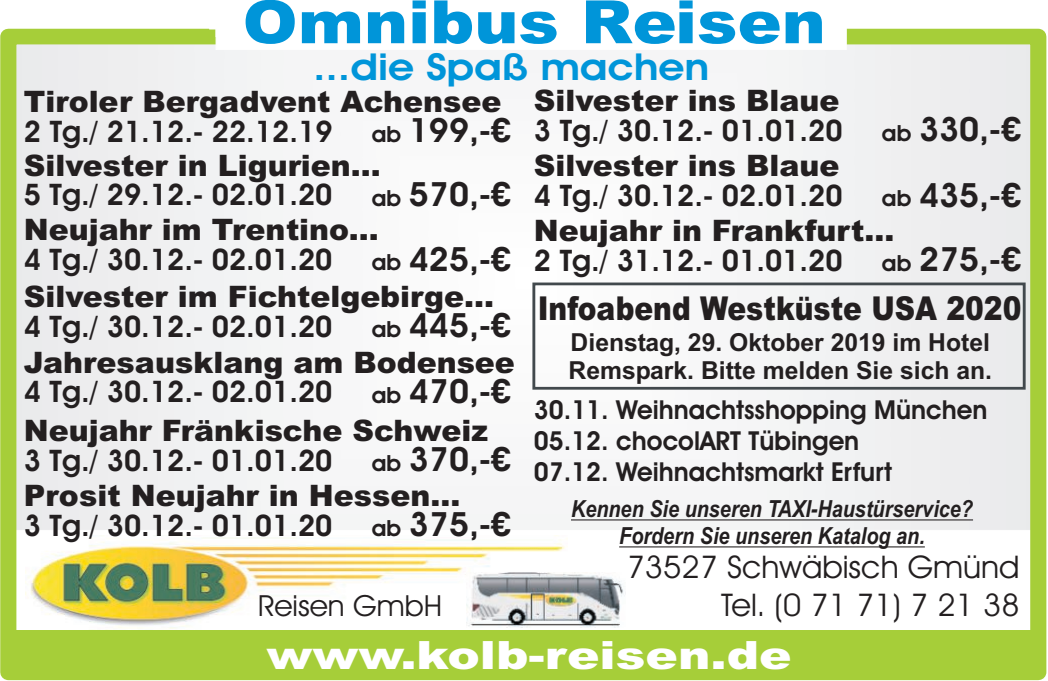
<style>
.page{position:relative;width:1048px;height:681px;background:#fff}
.page>*{position:absolute;margin:0;border:0;box-sizing:border-box;transform-origin:0 0}
.t1{font:900 59.6px "Arial";color:#0095d9;scale:1.11 1}
.t2{font:900 38.8px "Arial";color:#fff;scale:1.25 1}
.t3{font:700 37.2px "Avant Garde Bk BT";color:#0095d9;scale:1.15 1}
.t4{font:700 33.6px "Avant Garde Bk BT";color:#231f20}
.t5{font:900 32.8px "Arial";color:#231f20;scale:.86 1}
.t6{font:31.2px/37.6px "Avant Garde Bk BT";color:#231f20;text-align:right}
.t7{font:900 29.6px "Arial";color:#231f20}
.t8{font:700 29.6px "Avant Garde Bk BT";color:#231f20}
.t9{font:29.2px "Avant Garde Bk BT";color:#231f20}
.t10{font:700 26.4px/31.2px "Avant Garde Bk BT";color:#231f20}
.t11{font:700 24.8px/27.6px "Arial";color:#231f20}
.t12{font:italic 700 23.6px/26.8px "Arial Narrow";color:#231f20;text-align:center}
.s1{font-size:22.4px}
</style>
<div class="page">
<div style="left:8px;top:30px;width:1032px;height:500px;background:#f4f5f5"></div>
<div style="left:0;top:29px;width:1046px;height:651px;border:16px solid #a6ce39"></div>
<div style="left:8px;top:629px;width:1034px;height:41px;background:#a6ce39;border:1px solid #a6ce39"></div>
<div style="left:216px;top:29px;width:630px;height:21px;background:#fff"></div>
<img style="left:25px;top:535px;width:540px;height:94px">
<img style="left:467px;top:572px;width:158px;height:54px">
<hr style="left:571px;top:519px;width:402px;height:1px;background:#231f20">
<hr style="left:619px;top:546px;width:306px;height:1px;background:#231f20">
<div style="left:532px;top:282px;width:493px;height:107px;border:3px solid #42494d"></div>
<h1 class="t1" style="left:243px;top:1px;width:527px">Omnibus Reisen</h1>
<p class="t3" style="left:313px;top:51px;width:346px">...die Spaß machen</p>
<p class="t7" style="left:24px;top:90px;width:479px">Tiroler Bergadvent Achensee</p>
<p class="t8" style="left:24px;top:119px;width:310px">2 Tg./ 21.12.- 22.12.19</p>
<p class="t4" style="left:372px;top:116px;width:141px"><span class="s1">ab</span> 199,-€</p>
<p class="t7" style="left:24px;top:154px;width:358px">Silvester in Ligurien...</p>
<p class="t8" style="left:24px;top:183px;width:310px">5 Tg./ 29.12.- 02.01.20</p>
<p class="t4" style="left:372px;top:180px;width:141px"><span class="s1">ab</span> 570,-€</p>
<p class="t7" style="left:24px;top:219px;width:356px">Neujahr im Trentino...</p>
<p class="t8" style="left:24px;top:247px;width:310px">4 Tg./ 30.12.- 02.01.20</p>
<p class="t4" style="left:372px;top:245px;width:141px"><span class="s1">ab</span> 425,-€</p>
<p class="t7" style="left:24px;top:285px;width:472px">Silvester im Fichtelgebirge...</p>
<p class="t8" style="left:24px;top:314px;width:310px">4 Tg./ 30.12.- 02.01.20</p>
<p class="t4" style="left:372px;top:311px;width:141px"><span class="s1">ab</span> 445,-€</p>
<p class="t7" style="left:24px;top:351px;width:493px">Jahresausklang am Bodensee</p>
<p class="t8" style="left:24px;top:380px;width:310px">4 Tg./ 30.12.- 02.01.20</p>
<p class="t4" style="left:372px;top:377px;width:141px"><span class="s1">ab</span> 470,-€</p>
<p class="t7" style="left:24px;top:419px;width:466px">Neujahr Fränkische Schweiz</p>
<p class="t8" style="left:24px;top:448px;width:310px">3 Tg./ 30.12.- 01.01.20</p>
<p class="t4" style="left:372px;top:445px;width:141px"><span class="s1">ab</span> 370,-€</p>
<p class="t7" style="left:24px;top:484px;width:438px">Prosit Neujahr in Hessen...</p>
<p class="t8" style="left:24px;top:512px;width:310px">3 Tg./ 30.12.- 01.01.20</p>
<p class="t4" style="left:372px;top:510px;width:141px"><span class="s1">ab</span> 375,-€</p>
<p class="t7" style="left:534px;top:90px;width:307px">Silvester ins Blaue</p>
<p class="t8" style="left:534px;top:118px;width:310px">3 Tg./ 30.12.- 01.01.20</p>
<p class="t4" style="left:882px;top:115px;width:141px"><span class="s1">ab</span> 330,-€</p>
<p class="t7" style="left:534px;top:155px;width:307px">Silvester ins Blaue</p>
<p class="t8" style="left:534px;top:184px;width:310px">4 Tg./ 30.12.- 02.01.20</p>
<p class="t4" style="left:882px;top:181px;width:141px"><span class="s1">ab</span> 435,-€</p>
<p class="t7" style="left:534px;top:220px;width:362px">Neujahr in Frankfurt...</p>
<p class="t8" style="left:534px;top:248px;width:310px">2 Tg./ 31.12.- 01.01.20</p>
<p class="t4" style="left:882px;top:246px;width:141px"><span class="s1">ab</span> 275,-€</p>
<p class="t5" style="left:538px;top:296px;width:564px">Infoabend Westküste USA 2020</p>
<p class="t11" style="left:568px;top:330px;width:425px">Dienstag, 29. Oktober 2019 im Hotel<br>Remspark. Bitte melden Sie sich an.</p>
<p class="t10" style="left:534px;top:396px;width:455px">30.11. Weihnachtsshopping München<br>05.12. chocolART Tübingen<br>07.12. Weihnachtsmarkt Erfurt</p>
<p class="t12" style="left:571px;top:497px;width:403px">Kennen Sie unseren TAXI-Haustürservice?<br>Fordern Sie unseren Katalog an.</p>
<p class="t6" style="left:627px;top:551px;width:394px">73527 Schwäbisch Gmünd<br>Tel. (0 71 71) 7 21 38</p>
<h2 class="t2" style="left:267px;top:640px;width:421px">www.kolb-reisen.de</h2>
<p class="t9" style="left:258px;top:593px;width:186px">Reisen GmbH</p>
</div>
